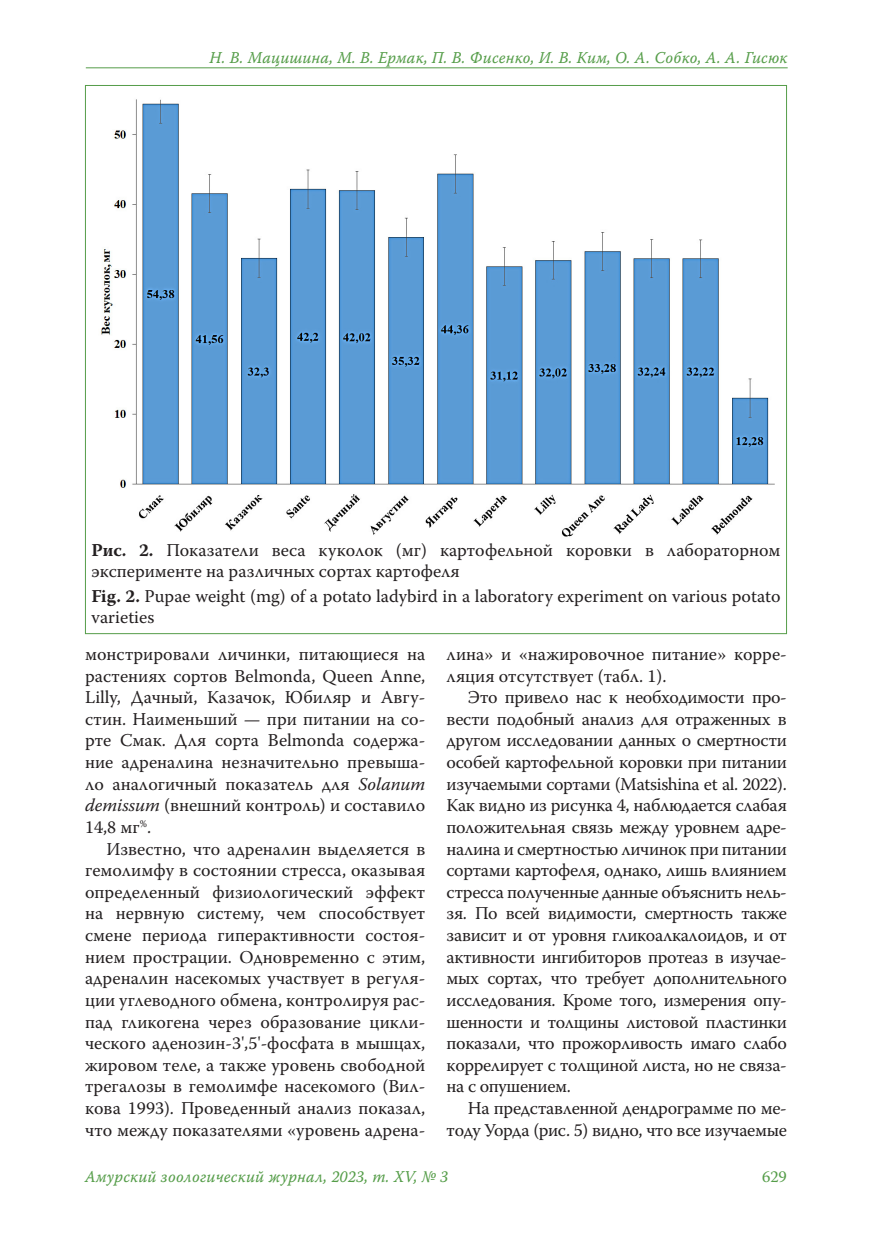
<style>
.page{position:relative;width:872px;height:1234px;background:#fff}
.page>*{position:absolute;margin:0;border:0;box-sizing:border-box;transform-origin:0 0}
.t1{font:18px/21.6px "Warnock Pro";color:#231f20;text-align:justify}
.t2{font:18px/21.6px "Warnock Pro";letter-spacing:-.02em;color:#231f20;text-align:right}
.colon_left{font:16.5px "Warnock Pro It Capt";letter-spacing:.01em;color:#559d49;scale:.95 1}
.t3{font:16.5px "Warnock Pro";color:#559d49}
.s1{font-weight:700}
.s2{font-style:italic}
</style>
<div class="page">
<img style="left:101px;top:99px;width:674px;height:438px">
<hr style="left:86px;top:67px;width:701px;height:1px;background:#559d49">
<p class="colon_left" style="left:210px;top:48px;width:610px">Н. В. Мацишина, М. В. Ермак, П. В. Фисенко, И. В. Ким, О. А. Собко, А. А. Гисюк</p>
<p class="t1" style="left:91px;top:539px;width:690px;line-height:21px"><span class="s1">Рис. 2.</span> Показатели веса куколок (мг) картофельной коровки в лабораторном эксперименте на различных сортах картофеля</p>
<p class="t1" style="left:91px;top:585px;width:690px;line-height:21px"><span class="s1">Fig. 2.</span> Pupae weight (mg) of a potato ladybird in a laboratory experiment on various potato varieties</p>
<p class="t1" style="left:85px;top:643px;width:342px">монстрировали личинки, питающиеся на растениях сортов Belmonda, Queen Anne, Lilly, Дачный, Казачок, Юбиляр и Авгу&shy;стин. Наименьший — при питании на со&shy;рте Смак. Для сорта Belmonda содержа&shy;ние адреналина незначительно превыша&shy;ло аналогичный показатель для <span class="s2">Solanum demissum</span> (внешний контроль) и составило 14,8 мг<sup>%</sup>.</p>
<p class="t1" style="left:85px;top:837px;width:342px;text-indent:21px">Известно, что адреналин выделяется в гемолимфу в состоянии стресса, оказывая определенный физиологический эффект на нервную систему, чем способствует смене периода гиперактивности состоя&shy;нием прострации. Одновременно с этим, адреналин насекомых участвует в регуля&shy;ции углеводного обмена, контролируя рас&shy;пад гликогена через образование цикли&shy;ческого аденозин-3',5'-фосфата в мышцах, жировом теле, а также уровень свободной трегалозы в гемолимфе насекомого (Вил&shy;кова 1993). Проведенный анализ показал, что между показателями «уровень адрена-</p>
<p class="t1" style="left:446px;top:643px;width:342px">лина» и «нажировочное питание» корре&shy;ляция отсутствует (табл. 1).</p>
<p class="t1" style="left:446px;top:686px;width:342px;text-indent:21px">Это привело нас к необходимости про&shy;вести подобный анализ для отраженных в другом исследовании данных о смертности особей картофельной коровки при питании изучаемыми сортами (Matsishina et al. 2022).<br>Как видно из рисунка 4, наблюдается слабая положительная связь между уровнем адре&shy;налина и смертностью личинок при питании сортами картофеля, однако, лишь влиянием стресса полученные данные объяснить нель&shy;зя. По всей видимости, смертность также зависит и от уровня гликоалкалоидов, и от активности ингибиторов протеаз в изучае&shy;мых сортах, что требует дополнительного исследования. Кроме того, измерения опу&shy;шенности и толщины листовой пластинки показали, что прожорливость имаго слабо коррелирует с толщиной листа, но не связа&shy;на с опушением.</p>
<p class="t2" style="left:446px;top:1096px;width:342px">На представленной дендрограмме по ме&shy;тоду Уорда (рис. 5) видно, что все изучаемые</p>
<p class="colon_left" style="left:85px;top:1166px;width:384px">Амурский зоологический журнал, 2023, т. XV, № 3</p>
<p class="t3" style="left:762px;top:1166px;width:26px">629</p>
</div>
